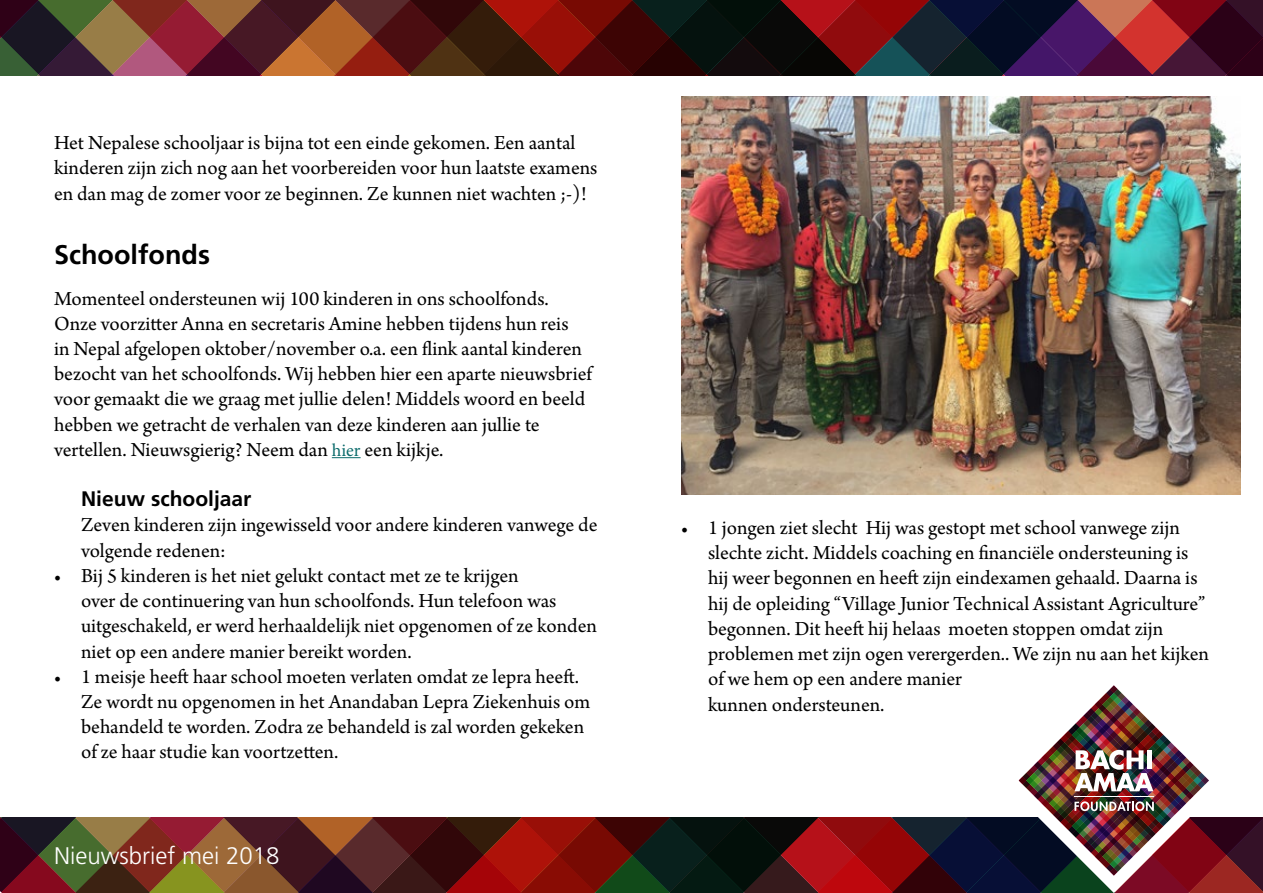
<style>
.page{position:relative;width:1263px;height:893px;background:#fff}
.page>*{position:absolute;margin:0;border:0;box-sizing:border-box;transform-origin:0 0}
.t1{font:700 27px "Frutiger LT Std";color:#000}
.t2{font:300 24px "Frutiger LT Std";color:#fff}
.t3{font:21px/25.2px "Arno Pro";color:#000}
.t4{font:700 21px "Frutiger LT Std";color:#000}
.s1{font-family:"Minion Pro";font-size:18px;color:#0b6b6b}
.s2{font-family:"Minion Pro";font-size:18px}
</style>
<div class="page">
<svg style="left:0;top:0;width:410px;height:75px"></svg>
<svg style="left:410px;top:0;width:74px;height:75px"></svg>
<svg style="left:484px;top:0;width:779px;height:75px"></svg>
<svg style="left:332px;top:457px;width:29px;height:1px"></svg>
<img style="left:681px;top:97px;width:560px;height:397px">
<svg style="left:0;top:685px;width:1263px;height:208px"></svg>
<hr style="left:1074px;top:796px;width:80px;height:1px;background:#fff">
<p class="t3" style="left:54px;top:131px;width:545px">Het Nepalese schooljaar is bijna tot een einde gekomen. Een aantal kinderen zijn zich nog aan het voorbereiden voor hun laatste examens en dan mag de zomer voor ze beginnen. Ze kunnen niet wachten ;-)!</p>
<p class="t1" style="left:54px;top:239px;width:157px">Schoolfonds</p>
<p class="t3" style="left:54px;top:287px;width:539px">Momenteel ondersteunen wij 100 kinderen in ons schoolfonds.<br>Onze voorzitter Anna en secretaris Amine hebben tijdens hun reis<br>in Nepal afgelopen oktober/november o.a. een flink aantal kinderen bezocht van het schoolfonds. Wij hebben hier een aparte nieuwsbrief voor gemaakt die we graag met jullie delen! Middels woord en beeld hebben we getracht de verhalen van deze kinderen aan jullie te vertellen. Nieuwsgierig? Neem dan <span class="s1">hier</span> een kijkje.</p>
<p class="t4" style="left:81px;top:487px;width:172px">Nieuw schooljaar</p>
<p class="t3" style="left:81px;top:514px;width:518px">Zeven kinderen zijn ingewisseld voor andere kinderen vanwege de volgende redenen:</p>
<p class="t3" style="left:81px;top:564px;width:517px;text-indent:-27px"><span class="s2">•</span> Bij 5 kinderen is het niet gelukt contact met ze te krijgen<br>over de continuering van hun schoolfonds. Hun telefoon was uitgeschakeld, er werd herhaaldelijk niet opgenomen of ze konden niet op een andere manier bereikt worden.</p>
<p class="t3" style="left:81px;top:665px;width:511px;text-indent:-27px"><span class="s2">•</span> 1 meisje heeft haar school moeten verlaten omdat ze lepra heeft.<br>Ze wordt nu opgenomen in het Anandaban Lepra Ziekenhuis om behandeld te worden. Zodra ze behandeld is zal worden gekeken of ze haar studie kan voortzetten.</p>
<p class="t2" style="left:54px;top:842px;width:227px">Nieuwsbrief mei 2018</p>
<p class="t3" style="left:708px;top:516px;width:502px;text-indent:-27px"><span class="s2">•</span> 1 jongen ziet slecht Hij was gestopt met school vanwege zijn slechte zicht. Middels coaching en financiële ondersteuning is hij weer begonnen en heeft zijn eindexamen gehaald. Daarna is hij de opleiding “Village Junior Technical Assistant Agriculture” begonnen. Dit heeft hij helaas moeten stoppen omdat zijn problemen met zijn ogen verergerden.. We zijn nu aan het kijken of we hem op een andere manier<br>kunnen ondersteunen.</p>
</div>
